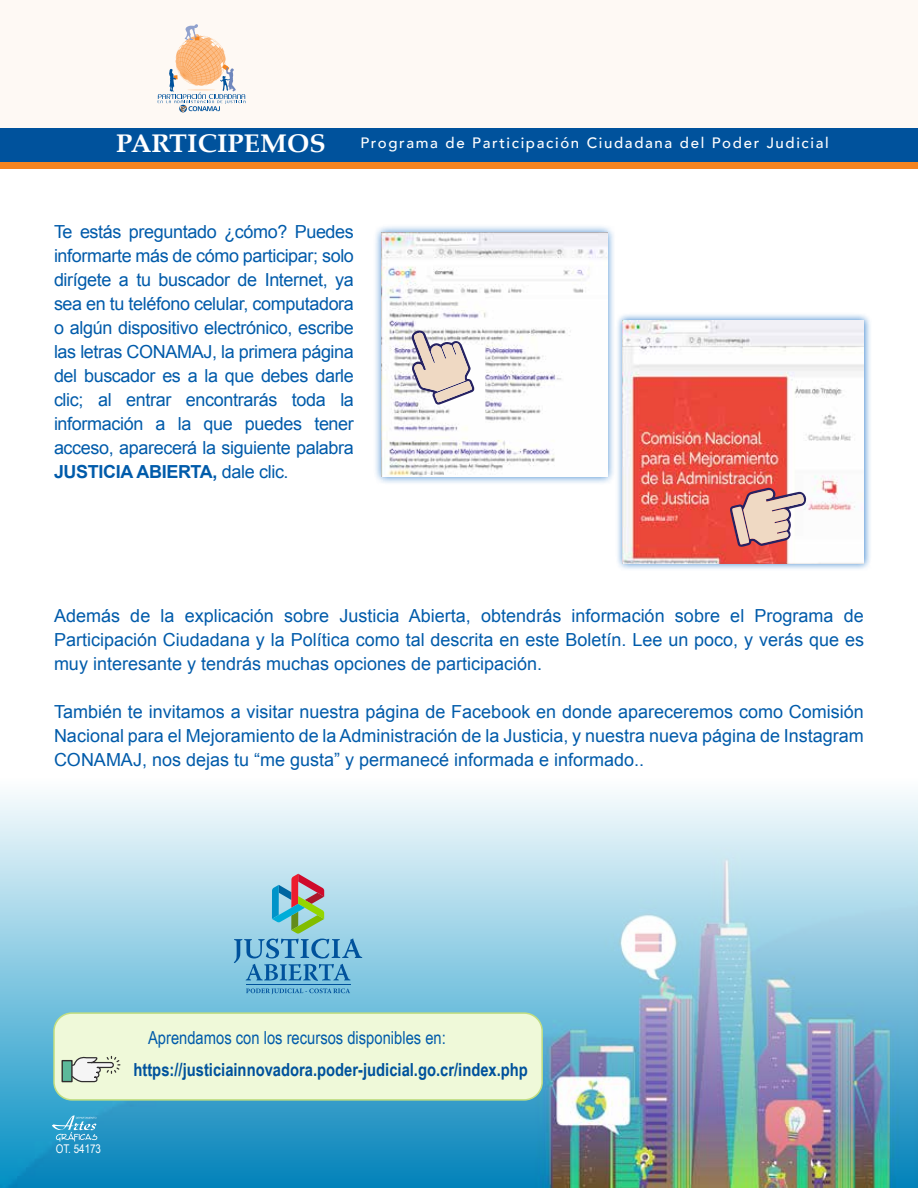
<style>
.page{position:relative;width:918px;height:1188px;background:#fff}
.page>*{position:absolute;margin:0;border:0;box-sizing:border-box;transform-origin:0 0}
.t1{font:700 25.5px "Palatino Linotype";color:#fff;scale:1.05 1}
.t2{font:18px/24px "Arial";color:#005baa;text-align:justify}
.t3{font:700 18px "Arial Narrow";color:#00529c}
.t4{font:18px "Arial Narrow";color:#005baa}
.t5{font:500 15px "Avenir";letter-spacing:.11em;color:#fff}
.t6{font:12px "Arial Narrow";color:#fff}
.s1{font-weight:700}
</style>
<div class="page">
<img style="left:0;top:794px;width:918px;height:394px">
<div style="left:0;top:0;width:918px;height:162px;background:#fef9f4"></div>
<div style="left:0;top:128px;width:918px;height:38px;background:#00529c"></div>
<div style="left:54px;top:1013px;width:488px;height:87px;background:#eff9d9;border-radius:18px"></div>
<svg style="left:70px;top:1055px;width:51px;height:28px"></svg>
<div style="left:62px;top:1060px;width:11px;height:22px;background:#5cb99a;border:1px solid #302e2e"></div>
<div style="left:53px;top:1012px;width:490px;height:89px;border:2px solid #c1de80;border-radius:18px"></div>
<svg style="left:52px;top:1115px;width:45px;height:27px"></svg>
<div style="left:0;top:162px;width:918px;height:7px;background:#f5841f"></div>
<svg style="left:246px;top:988px;width:104px;height:6px"></svg>
<svg style="left:234px;top:874px;width:128px;height:107px;background:#8bbdd0"></svg>
<hr style="left:246px;top:984px;width:105px;height:1px;background:#00529c">
<svg style="left:158px;top:24px;width:87px;height:88px"></svg>
<div style="left:373px;top:224px;width:243px;height:261px;background:#0563c1;opacity:.8"></div>
<img style="left:382px;top:233px;width:225px;height:243px">
<div style="left:615px;top:313px;width:257px;height:258px;background:#0563c1;opacity:.8"></div>
<img style="left:623px;top:320px;width:241px;height:243px">
<svg style="left:411px;top:330px;width:63px;height:75px"></svg>
<svg style="left:730px;top:488px;width:77px;height:59px"></svg>
<h1 class="t1" style="left:116px;top:125px;width:201px">PARTICIPEMOS</h1>
<p class="t5" style="left:360px;top:130px;width:470px">Programa de Participación Ciudadana del Poder Judicial</p>
<p class="t2" style="left:54px;top:220px;width:301px">Te estás preguntado ¿cómo? Puedes informarte más de cómo participar; solo dirígete a tu buscador de Internet, ya sea en tu teléfono celular, computadora o algún dispositivo electrónico, escribe las letras CONAMAJ, la primera página del buscador es a la que debes darle clic; al entrar encontrarás toda la información a la que puedes tener acceso, aparecerá la siguiente palabra <span class="s1">JUSTICIA ABIERTA,</span> dale clic.</p>
<p class="t2" style="left:54px;top:604px;width:812px">Además de la explicación sobre Justicia Abierta, obtendrás información sobre el Programa de Participación Ciudadana y la Política como tal descrita en este Boletín. Lee un poco, y verás que es muy interesante y tendrás muchas opciones de participación.</p>
<p class="t2" style="left:54px;top:700px;width:811px">También te invitamos a visitar nuestra página de Facebook en donde apareceremos como Comisión Nacional para el Mejoramiento de la Administración de la Justicia, y nuestra nueva página de Instagram CONAMAJ, nos dejas tu “me gusta” y permanecé informada e informado..</p>
<p class="t6" style="left:56px;top:1140px;width:47px">OT. 54173</p>
<p class="t4" style="left:148px;top:1024px;width:299px">Aprendamos con los recursos disponibles en:</p>
<p class="t3" style="left:133px;top:1056px;width:396px">https://justiciainnovadora.poder-judicial.go.cr/index.php</p>
</div>
